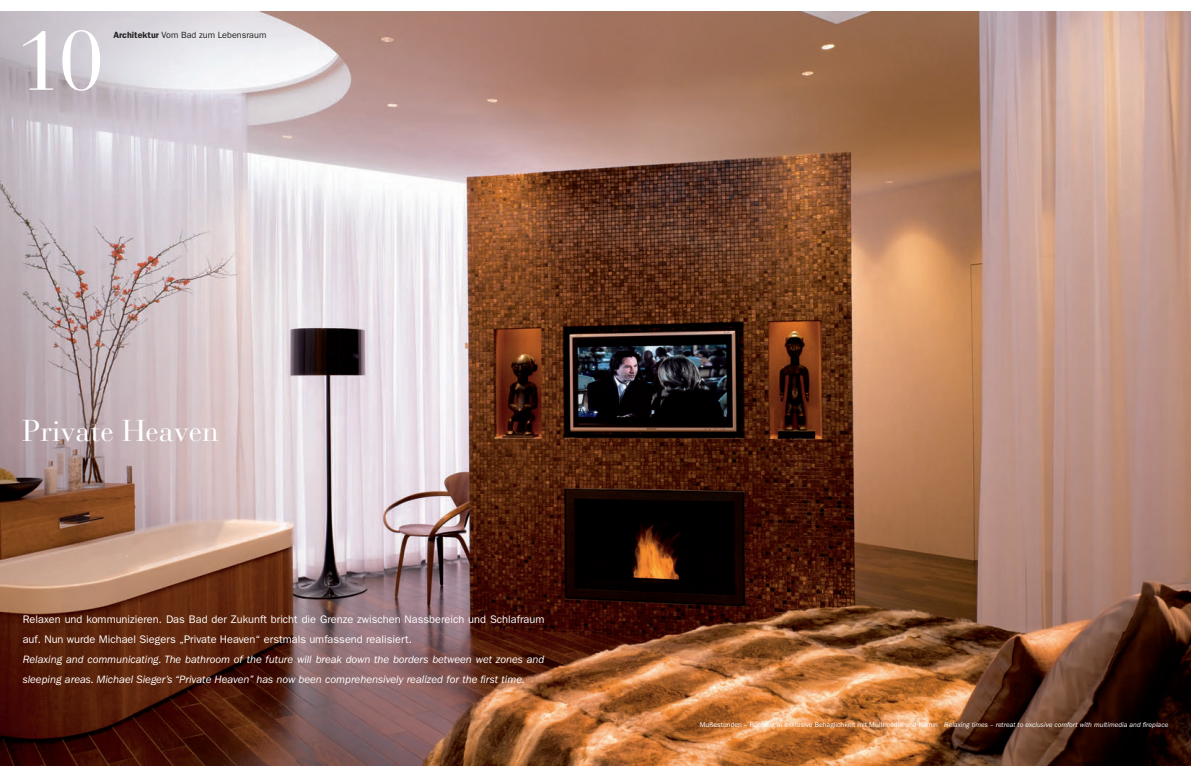
<style>
.page{position:relative;width:1191px;height:766px;background:#fff}
.page>*{position:absolute;margin:0;border:0;box-sizing:border-box;transform-origin:0 0}
.t1{font:84px "Bauer Bodoni";color:#fff}
.t2{font:30px "Bauer Bodoni";color:#fff}
.t3{font:italic 11px/20px "Franklin Gothic";letter-spacing:-.005em;color:#fff}
.t4{font:11px/20px "Franklin Gothic";color:#fff}
.t5{font:9px "Franklin Gothic";color:#231f20}
.t6{font:italic 7px "Franklin Gothic";color:#fff}
.s1{font-weight:600}
.s2{font-style:normal}
</style>
<div class="page">
<img style="left:0;top:12px;width:1190px;height:753px">
<h1 class="t1" style="left:16px;top:28px;width:90px">10</h1>
<p class="t5" style="left:113px;top:32px;width:154px"><span class="s1">Architektur</span> Vom Bad zum Lebensraum</p>
<h2 class="t2" style="left:22px;top:419px;width:198px">Private Heaven</h2>
<p class="t4" style="left:23px;top:610px;width:523px">Relaxen und kommunizieren. Das Bad der Zukunft bricht die Grenze zwischen Nassbereich und Schlafraum auf. Nun wurde Michael Siegers „Private Heaven“ erstmals umfassend realisiert.</p>
<p class="t3" style="left:23px;top:650px;width:523px">Relaxing and communicating. The bathroom of the future will break down the borders between wet zones and sleeping areas. Michael Sieger’s “Private Heaven” has now been comprehensively realized for the first time.</p>
<p class="t6" style="left:700px;top:722px;width:470px"><span class="s2">Mußestunden – Rückzug in exklusive Behaglichkeit mit Multimedia und Kamin</span> Relaxing times – retreat to exclusive comfort with multimedia and fireplace</p>
</div>
